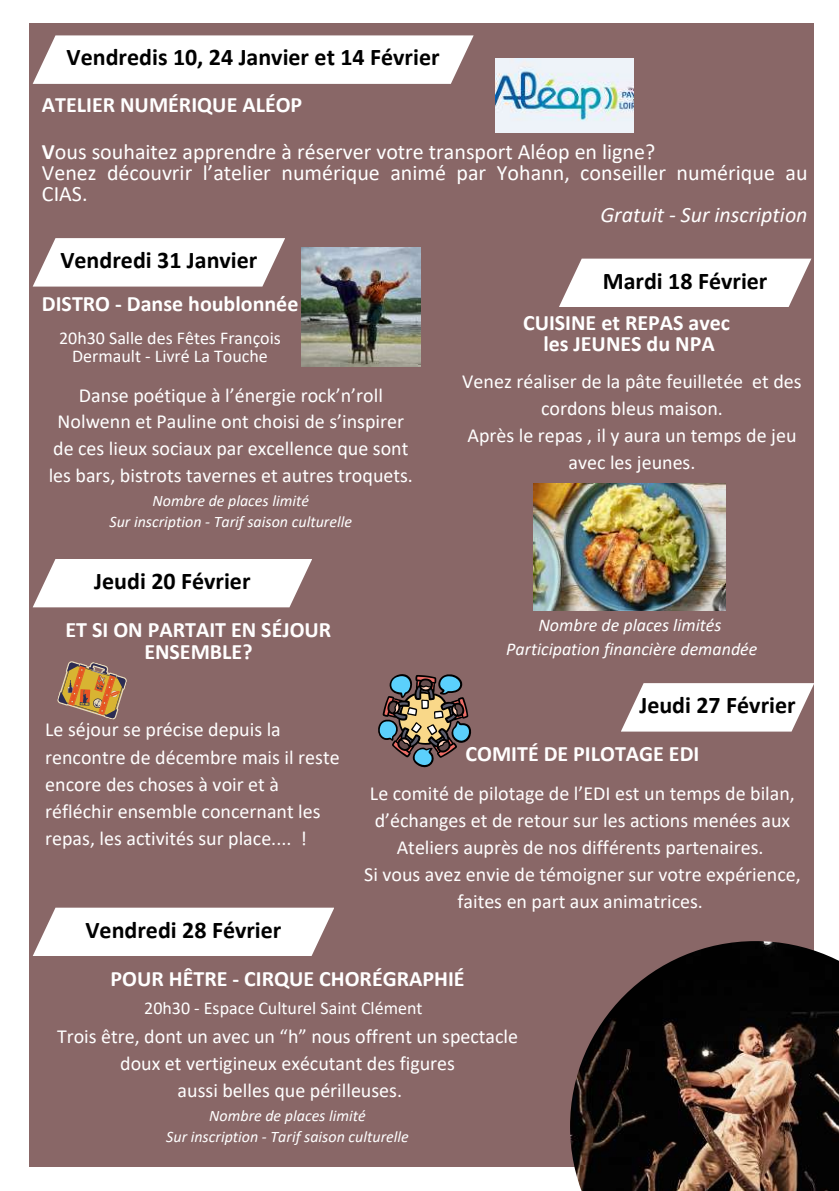
<style>
.page{position:relative;width:839px;height:1191px;background:#fff}
.page>*{position:absolute;margin:0;border:0;box-sizing:border-box;transform-origin:0 0}
.t1{font:700 24px "Calibri";color:#000}
.t2{font:22px/46.4px "Calibri";color:#fff}
.t3{font:700 22px/21px "Calibri";color:#fff;text-align:center}
.t4{font:700 22px/21.6px "Calibri";color:#fffefe;text-align:center}
.t5{font:italic 22px "Calibri";color:#fffefe}
.t6{font:20px/26.6px "Calibri";color:#fff;text-align:center}
.t7{font:20px/27px "Calibri";color:#fffefe;text-align:center}
.t8{font:18px/18px "Calibri";color:#fff;text-align:center}
.t9{font:italic 18px/24px "Calibri";color:#fff;text-align:center}
.t10{font:italic 16px/21.4px "Calibri";color:#fff;text-align:center}
.s1{font-weight:700}
</style>
<div class="page">
<div style="left:29px;top:24px;width:785px;height:1143px;background:#896767"></div>
<img style="left:570px;top:941px;width:268px;height:250px">
<svg style="left:559px;top:259px;width:252px;height:48px;background:#f4f1f1"></svg>
<svg style="left:57px;top:661px;width:70px;height:59px"></svg>
<svg style="left:33px;top:559px;width:279px;height:48px;background:#f5f2f2"></svg>
<svg style="left:33px;top:908px;width:301px;height:48px;background:#f6f3f3"></svg>
<img style="left:495px;top:59px;width:138px;height:73px">
<svg style="left:33px;top:35px;width:440px;height:49px;background:#f7f5f5"></svg>
<svg style="left:33px;top:238px;width:252px;height:49px;background:#f3f0f0"></svg>
<img style="left:301px;top:248px;width:119px;height:118px">
<img style="left:533px;top:483px;width:192px;height:128px">
<svg style="left:621px;top:683px;width:193px;height:49px;background:#f0ebeb"></svg>
<svg style="left:378px;top:674px;width:93px;height:94px"></svg>
<p class="t1" style="left:67px;top:47px;width:374px">Vendredis 10, 24 Janvier et 14 Février</p>
<p class="t2" style="left:42px;top:84px;width:614px"><span class="s1">ATELIER NUMÉRIQUE ALÉOP<br>V</span>ous souhaitez apprendre à réserver votre transport Aléop en ligne?</p>
<p class="t2" style="left:42px;top:164px;width:767px;line-height:21px">Venez découvrir l’atelier numérique animé par Yohann, conseiller numérique au<br>CIAS.</p>
<p class="t5" style="left:600px;top:205px;width:209px">Gratuit - Sur inscription</p>
<p class="t1" style="left:60px;top:250px;width:198px">Vendredi 31 Janvier</p>
<p class="t3" style="left:42px;top:295px;width:258px">DISTRO - Danse houblonnée</p>
<p class="t8" style="left:59px;top:331px;width:223px">20h30 Salle des Fêtes François<br>Dermault - Livré La Touche</p>
<p class="t6" style="left:49px;top:383px;width:366px">Danse poétique à l’énergie rock’n’roll Nolwenn et Pauline ont choisi de s’inspirer de ces lieux sociaux par excellence que sont les bars, bistrots tavernes et autres troquets.</p>
<p class="t10" style="left:109px;top:491px;width:244px">Nombre de places limité<br>Sur inscription - Tarif saison culturelle</p>
<p class="t1" style="left:94px;top:571px;width:158px">Jeudi 20 Février</p>
<p class="t4" style="left:65px;top:621px;width:267px">ET SI ON PARTAIT EN SÉJOUR<br>ENSEMBLE?</p>
<p class="t1" style="left:602px;top:271px;width:166px">Mardi 18 Février</p>
<p class="t3" style="left:523px;top:314px;width:208px">CUISINE et REPAS avec les JEUNES du NPA</p>
<p class="t6" style="left:462px;top:369px;width:341px">Venez réaliser de la pâte feuilletée et des cordons bleus maison.<br>Après le repas , il y aura un temps de jeu avec les jeunes.</p>
<p class="t9" style="left:506px;top:614px;width:253px">Nombre de places limités<br>Participation financière demandée</p>
<p class="t7" style="left:45px;top:718px;width:296px;text-align:left">Le séjour se précise depuis la rencontre de décembre mais il reste encore des choses à voir et à réfléchir ensemble concernant les repas, les activités sur place.... !</p>
<p class="t1" style="left:85px;top:920px;width:197px">Vendredi 28 Février</p>
<p class="t1" style="left:639px;top:695px;width:158px">Jeudi 27 Février</p>
<p class="t4" style="left:465px;top:745px;width:235px">COMITÉ DE PILOTAGE EDI</p>
<p class="t7" style="left:364px;top:781px;width:438px">Le comité de pilotage de l’EDI est un temps de bilan, d’échanges et de retour sur les actions menées aux Ateliers auprès de nos différents partenaires.<br>Si vous avez envie de témoigner sur votre expérience, faites en part aux animatrices.</p>
<p class="t3" style="left:111px;top:970px;width:355px">POUR HÊTRE - CIRQUE CHORÉGRAPHIÉ</p>
<p class="t8" style="left:144px;top:1001px;width:280px">20h30 - Espace Culturel Saint Clément</p>
<p class="t6" style="left:57px;top:1025px;width:462px">Trois être, dont un avec un “h” nous offrent un spectacle doux et vertigineux exécutant des figures<br>aussi belles que périlleuses.</p>
<p class="t10" style="left:166px;top:1106px;width:244px">Nombre de places limité<br>Sur inscription - Tarif saison culturelle</p>
</div>
